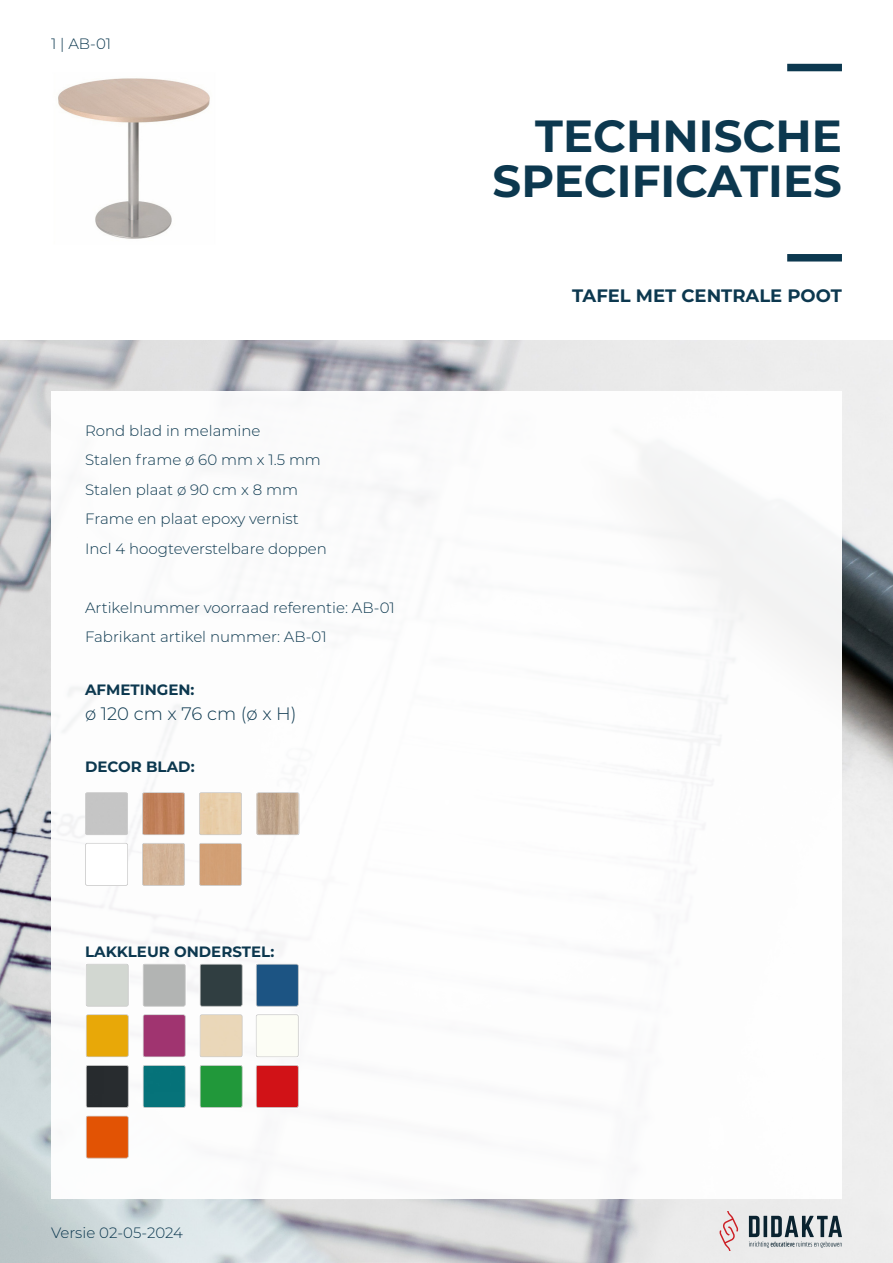
<style>
.page{position:relative;width:893px;height:1263px;background:#fff}
.page>*{position:absolute;margin:0;border:0;box-sizing:border-box;transform-origin:0 0}
.t1{font:700 45px/45px "Montserrat";color:#0c384f;text-align:right}
.Titel_2{font:700 18px "Montserrat";color:#0c384f}
.Platte_tekst{font:300 18px "Montserrat";color:#0c384f}
.Platte_tekst-2{font:300 15px "Montserrat";color:#0c384f}
.Titel_3{font:700 15px "Montserrat";color:#0c384f}
</style>
<div class="page">
<img style="left:0;top:340px;width:893px;height:923px">
<div style="left:51px;top:391px;width:791px;height:808px;background:#fff"></div>
<svg style="left:719px;top:1212px;width:19px;height:38px"></svg>
<svg style="left:749px;top:1216px;width:93px;height:32px;background:#97a0a5"></svg>
<div style="left:787px;top:64px;width:55px;height:7px;background:#0c384f"></div>
<div style="left:787px;top:254px;width:55px;height:7px;background:#0c384f"></div>
<div style="left:85px;top:792px;width:43px;height:43px;background:#c5c5c5"></div>
<svg style="left:142px;top:792px;width:43px;height:43px;background:#c28764"></svg>
<svg style="left:199px;top:792px;width:43px;height:43px;background:#e6cead"></svg>
<svg style="left:257px;top:792px;width:43px;height:43px;background:#c3ac95"></svg>
<svg style="left:85px;top:843px;width:43px;height:43px"></svg>
<svg style="left:142px;top:843px;width:43px;height:43px;background:#d3b69d"></svg>
<svg style="left:199px;top:843px;width:43px;height:43px;background:#d2a37c"></svg>
<svg style="left:86px;top:963px;width:213px;height:196px"></svg>
<img style="left:58px;top:78px;width:152px;height:161px">
<p class="Platte_tekst-2" style="left:51px;top:33px;width:62px">1 | AB-01</p>
<p class="Platte_tekst-2" style="left:85px;top:420px;width:177px">Rond blad in melamine</p>
<p class="Platte_tekst-2" style="left:85px;top:449px;width:237px">Stalen frame ø 60 mm x 1.5 mm</p>
<p class="Platte_tekst-2" style="left:85px;top:479px;width:214px">Stalen plaat ø 90 cm x 8 mm</p>
<p class="Platte_tekst-2" style="left:85px;top:508px;width:215px">Frame en plaat epoxy vernist</p>
<p class="Platte_tekst-2" style="left:85px;top:538px;width:243px">Incl 4 hoogteverstelbare doppen</p>
<p class="Platte_tekst-2" style="left:85px;top:597px;width:311px">Artikelnummer voorraad referentie: AB-01</p>
<p class="Platte_tekst-2" style="left:85px;top:626px;width:243px">Fabrikant artikel nummer: AB-01</p>
<p class="Titel_3" style="left:85px;top:679px;width:111px">AFMETINGEN:</p>
<p class="Platte_tekst" style="left:85px;top:702px;width:213px">ø 120 cm x 76 cm (ø x H)</p>
<p class="Titel_3" style="left:85px;top:756px;width:111px">DECOR BLAD:</p>
<p class="Titel_3" style="left:85px;top:941px;width:191px">LAKKLEUR ONDERSTEL:</p>
<h1 class="t1" style="left:493px;top:111px;width:351px">TECHNISCHE<br>SPECIFICATIES</h1>
<p class="Titel_2" style="left:572px;top:283px;width:271px">TAFEL MET CENTRALE POOT</p>
<p class="Platte_tekst-2" style="left:51px;top:1223px;width:134px">Versie 02-05-2024</p>
</div>
